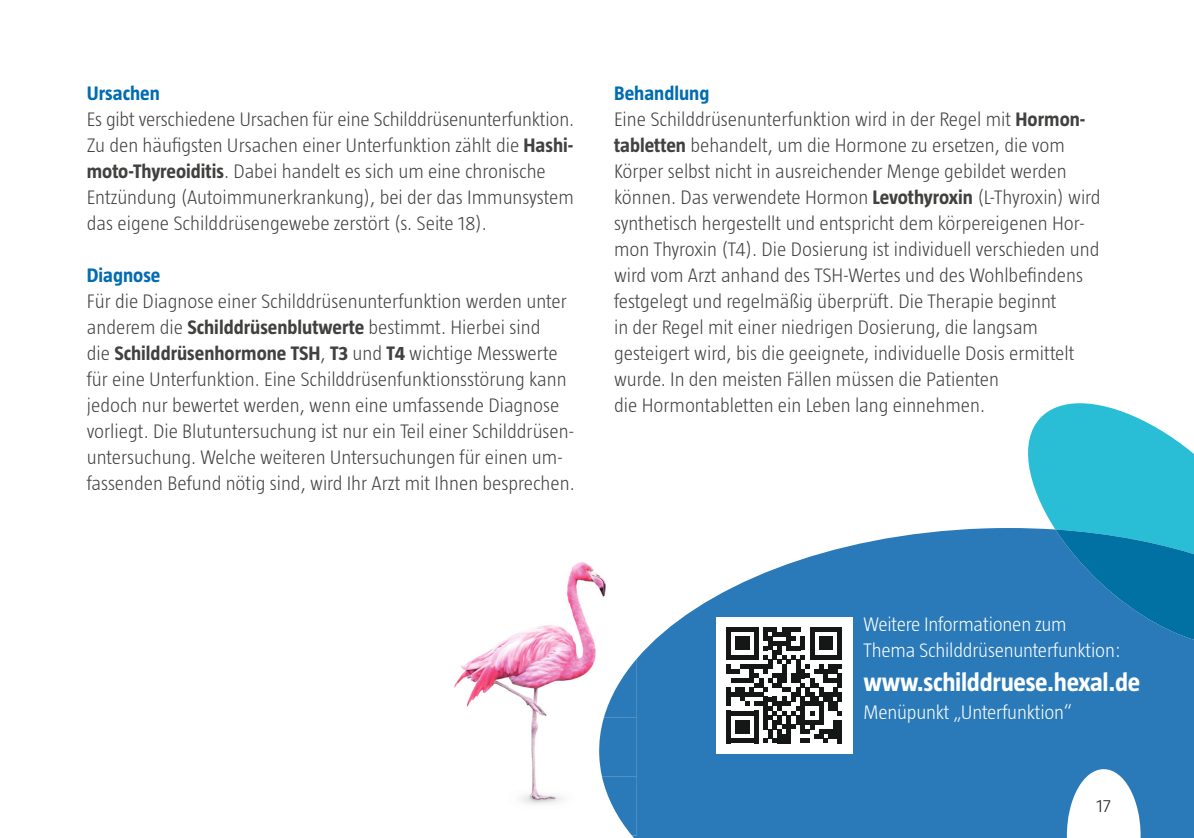
<style>
.page{position:relative;width:1194px;height:838px;background:#fff}
.page>*{position:absolute;margin:0;border:0;box-sizing:border-box;transform-origin:0 0}
.t1{font:700 26px "Taz Hexal";letter-spacing:-.01em;color:#fff}
.t2{font:300 20px/26px "Taz Hexal";color:#414140}
.t3{font:300 20px/26px "Taz Hexal";letter-spacing:-.01em;color:#fff}
.t4{font:700 20px "Taz Hexal";color:#006cb1}
.t5{font:300 18px "Taz Hexal";color:#151616}
.s1{font-weight:700}
.s2{font-weight:700;color:#006cb1}
</style>
<div class="page">
<svg style="left:632px;top:528px;width:562px;height:309px;background:#4188c0"></svg>
<svg style="left:1019px;top:403px;width:175px;height:240px;background:#39a4c9"></svg>
<svg style="left:1067px;top:768px;width:73px;height:69px"></svg>
<img style="left:472px;top:546px;width:165px;height:115px">
<img style="left:454px;top:661px;width:141px;height:58px">
<img style="left:531px;top:719px;width:7px;height:58px">
<img style="left:521px;top:777px;width:41px;height:27px">
<img style="left:604px;top:658px;width:33px;height:59px">
<img style="left:599px;top:717px;width:38px;height:59px">
<img style="left:602px;top:776px;width:35px;height:59px">
<div style="left:716px;top:616px;width:136px;height:137px;background:#fff"></div>
<svg style="left:726px;top:627px;width:116px;height:115px"></svg>
<div style="left:837px;top:719px;width:5px;height:14px;background:#151616"></div>
<div style="left:837px;top:733px;width:5px;height:9px;background:#151616"></div>
<p class="t4" style="left:87px;top:82px;width:75px">Ursachen</p>
<p class="t2" style="left:87px;top:106px;width:489px">Es gibt verschiedene Ursachen für eine Schilddrüsenunterfunktion.<br>Zu den häufigsten Ursachen einer Unterfunktion zählt die <span class="s1">Hashi&shy;moto-Thyreoiditis</span>. Dabei handelt es sich um eine chronische Entzündung (Autoimmunerkrankung), bei der das Immunsystem das eigene Schilddrüsengewebe zerstört (s. Seite 18).</p>
<p class="t4" style="left:87px;top:264px;width:75px">Diagnose</p>
<p class="t2" style="left:87px;top:288px;width:489px">Für die Diagnose einer Schilddrüsenunterfunktion werden unter anderem die <span class="s1">Schilddrüsenblutwerte</span> bestimmt. Hierbei sind<br>die <span class="s1">Schilddrüsenhormone TSH</span>, <span class="s1">T3</span> und <span class="s1">T4</span> wichtige Messwerte für eine Unterfunktion. Eine Schilddrüsenfunktionsstörung kann jedoch nur bewertet werden, wenn eine umfassende Diagnose vorliegt. Die Blutuntersuchung ist nur ein Teil einer Schilddrüsen&shy;untersuchung. Welche weiteren Untersuchungen für einen um&shy;fassenden Befund nötig sind, wird Ihr Arzt mit Ihnen besprechen.</p>
<p class="t2" style="left:614px;top:80px;width:488px"><span class="s2">Behandlung<br></span>Eine Schilddrüsenunterfunktion wird in der Regel mit <span class="s1">Hormon&shy;tabletten</span> behandelt, um die Hormone zu ersetzen, die vom Körper selbst nicht in ausreichender Menge gebildet werden können. Das verwendete Hormon <span class="s1">Levothyroxin</span> (L-Thyroxin) wird synthetisch hergestellt und entspricht dem körpereigenen Hor&shy;mon Thyroxin (T4). Die Dosierung ist individuell verschieden und wird vom Arzt anhand des TSH-Wertes und des Wohlbefindens festgelegt und regelmäßig überprüft. Die Therapie beginnt<br>in der Regel mit einer niedrigen Dosierung, die langsam gesteigert wird, bis die geeignete, individuelle Dosis ermittelt wurde. In den meisten Fällen müssen die Patienten<br>die Hormontabletten ein Leben lang einnehmen.</p>
<p class="t3" style="left:863px;top:610px;width:259px">Weitere Informationen zum<br>Thema Schilddrüsenunterfunktion:</p>
<h1 class="t1" style="left:863px;top:667px;width:278px">www.schilddruese.hexal.de</h1>
<p class="t3" style="left:863px;top:698px;width:210px">Menüpunkt „Unterfunktion“</p>
<p class="t5" style="left:1096px;top:795px;width:16px">17</p>
</div>
